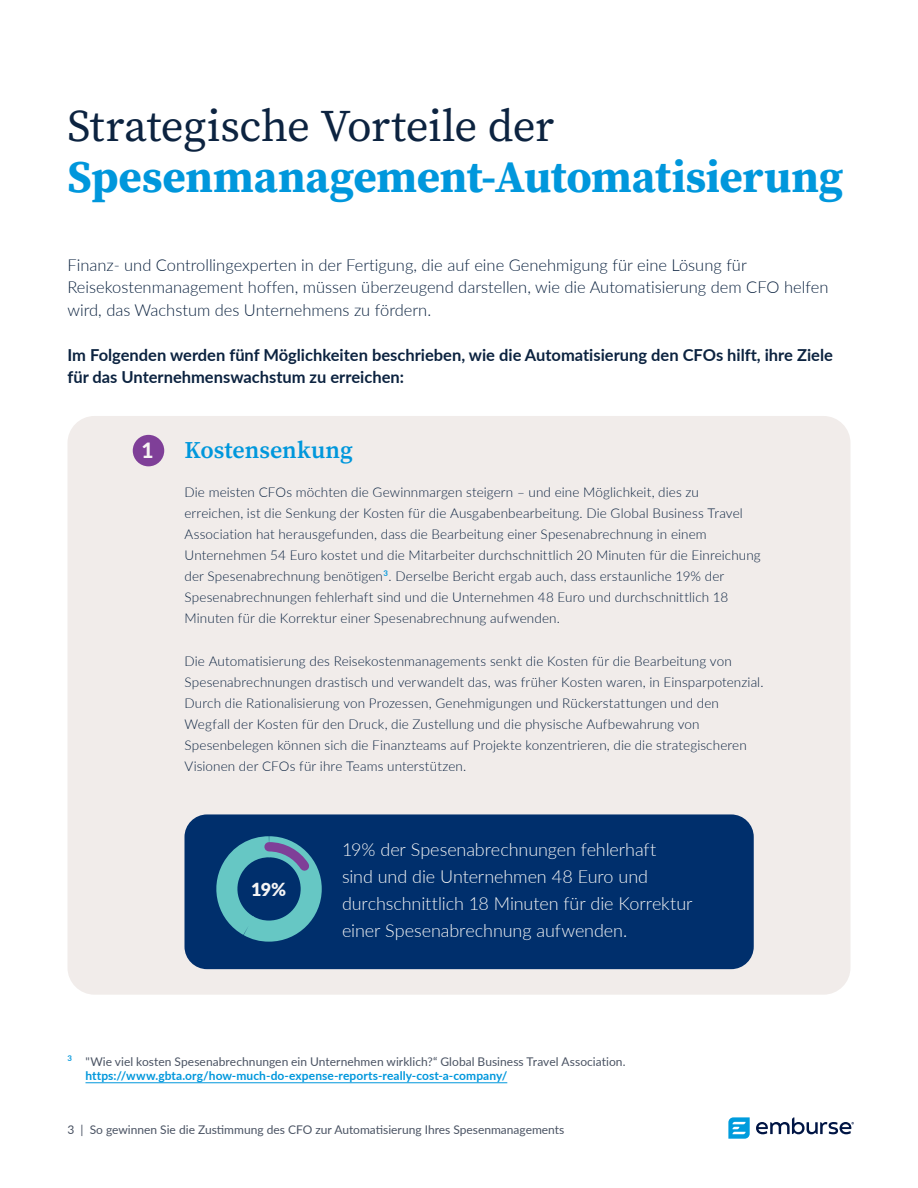
<style>
.page{position:relative;width:918px;height:1188px;background:#fff}
.page>*{position:absolute;margin:0;border:0;box-sizing:border-box;transform-origin:0 0}
.t1{font:700 45px "Source Serif Pro";letter-spacing:-.01em;color:#0097dc}
.t2{font:45px "Source Serif Pro";letter-spacing:-.01em;color:#0c2340}
.t3{font:600 24px "Source Serif Pro";color:#0097dc}
.t4{font:800 21px "Lato";color:#f7f4f3}
.t5{font:300 18px/27px "Lato";letter-spacing:-.005em;color:#f5f5f5}
.t6{font:900 18px "Lato";color:#f5f5f5}
.t7{font:300 16.5px/22.5px "Lato";color:#0c2340}
.t8{font:700 16.5px/22.5px "Lato";color:#0c2340}
.t9{font:300 13.5px/21px "Lato";letter-spacing:.01em;color:#0c2340}
.t10{font:12px/14.4px "Lato";color:#4a5363}
.s1{font-weight:700;color:#0097dc}
</style>
<div class="page">
<div style="left:68px;top:416px;width:782px;height:579px;background:#f1ecea;border-radius:27px"></div>
<svg style="left:728px;top:1117px;width:22px;height:22px"></svg>
<svg style="left:756px;top:1117px;width:98px;height:17px"></svg>
<div style="left:133px;top:435px;width:31px;height:31px;background:#7f3f98;border-radius:50%"></div>
<div style="left:184px;top:814px;width:570px;height:155px;background:#002f6c;border-radius:22px"></div>
<svg style="left:220px;top:836px;width:102px;height:106px"></svg>
<hr style="left:86px;top:1082px;width:421px;height:1px;background:#0097dc">
<h1 class="t2" style="left:68px;top:96px;width:488px">Strategische Vorteile der</h1>
<h1 class="t1" style="left:68px;top:146px;width:777px">Spesenmanagement-Automatisierung</h1>
<p class="t7" style="left:68px;top:253px;width:762px">Finanz- und Controllingexperten in der Fertigung, die auf eine Genehmigung für eine Lösung für<br>Reisekostenmanagement hoffen, müssen überzeugend darstellen, wie die Automatisierung dem CFO helfen wird, das Wachstum des Unternehmens zu fördern.</p>
<p class="t8" style="left:68px;top:343px;width:767px">Im Folgenden werden fünf Möglichkeiten beschrieben, wie die Automatisierung den CFOs hilft, ihre Ziele für das Unternehmenswachstum zu erreichen:</p>
<h3 class="t4" style="left:142px;top:434px;width:14px">1</h3>
<h2 class="t3" style="left:184px;top:433px;width:170px">Kostensenkung</h2>
<p class="t9" style="left:184px;top:481px;width:578px">Die meisten CFOs möchten die Gewinnmargen steigern – und eine Möglichkeit, dies zu erreichen, ist die Senkung der Kosten für die Ausgabenbearbeitung. Die Global Business Travel Association hat herausgefunden, dass die Bearbeitung einer Spesenabrechnung in einem Unternehmen 54 Euro kostet und die Mitarbeiter durchschnittlich 20 Minuten für die Einreichung der Spesenabrechnung benötigen<sup>3</sup>. Derselbe Bericht ergab auch, dass erstaunliche 19% der Spesenabrechnungen fehlerhaft sind und die Unternehmen 48 Euro und durchschnittlich 18<br>Minuten für die Korrektur einer Spesenabrechnung aufwenden.</p>
<p class="t9" style="left:185px;top:650px;width:581px">Die Automatisierung des Reisekostenmanagements senkt die Kosten für die Bearbeitung von Spesenabrechnungen drastisch und verwandelt das, was früher Kosten waren, in Einsparpotenzial.<br>Durch die Rationalisierung von Prozessen, Genehmigungen und Rückerstattungen und den Wegfall der Kosten für den Druck, die Zustellung und die physische Aufbewahrung von Spesenbelegen können sich die Finanzteams auf Projekte konzentrieren, die die strategischeren Visionen der CFOs für ihre Teams unterstützen.</p>
<h3 class="t6" style="left:251px;top:876px;width:37px">19%</h3>
<h3 class="t5" style="left:342px;top:835px;width:352px">19% der Spesenabrechnungen fehlerhaft<br>sind und die Unternehmen 48 Euro und durchschnittlich 18 Minuten für die Korrektur einer Spesenabrechnung aufwenden.</h3>
<p class="t10" style="left:85px;top:1054px;width:542px;text-indent:-18px"><sup>3</sup> "Wie viel kosten Spesenabrechnungen ein Unternehmen wirklich?“ Global Business Travel Association. <span class="s1">https://www.gbta.org/how-much-do-expense-reports-really-cost-a-company/</span></p>
<p class="t10" style="left:68px;top:1122px;width:498px">3 | So gewinnen Sie die Zustimmung des CFO zur Automatisierung Ihres Spesenmanagements</p>
</div>
